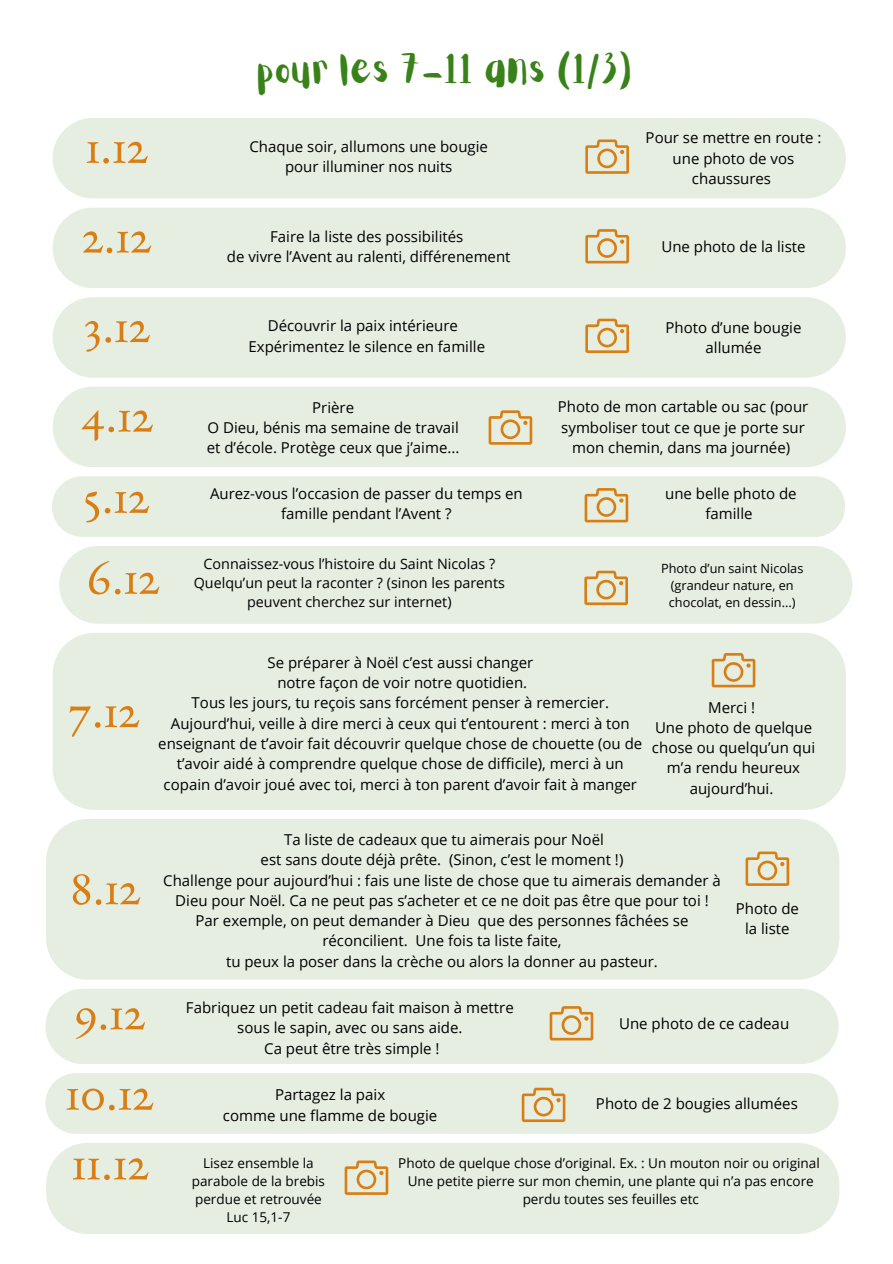
<style>
.page{position:relative;width:893px;height:1264px;background:#fff}
.page>*{position:absolute;margin:0;border:0;box-sizing:border-box;transform-origin:0 0}
.t1{font:51px "Benne";color:#d87e14}
.t2{font:34.35px "Aloja Extended";color:#39821a}
.t3{font:15px/20.2px "Open Sans";color:#000;text-align:center}
.t4{font:14.25px/19.4px "Open Sans";color:#000;text-align:center}
.t5{font:13.5px/18px "Open Sans";color:#000;text-align:center}
.t6{font:12.75px/17.1px "Open Sans";color:#000;text-align:center}
</style>
<div class="page">
<div style="left:53px;top:118px;width:792px;height:80px;background:#e5eee1"></div>
<svg style="left:585px;top:139px;width:44px;height:35px;background:#e0c79b"></svg>
<div style="left:53px;top:208px;width:792px;height:80px;background:#e5eee1"></div>
<svg style="left:585px;top:229px;width:44px;height:34px"></svg>
<div style="left:53px;top:297px;width:792px;height:81px;background:#e5eee1"></div>
<svg style="left:585px;top:319px;width:44px;height:34px"></svg>
<div style="left:53px;top:387px;width:792px;height:80px;background:#e5eee1"></div>
<svg style="left:488px;top:410px;width:44px;height:34px"></svg>
<div style="left:53px;top:633px;width:792px;height:177px;background:#e5eee1"></div>
<svg style="left:711px;top:653px;width:44px;height:34px"></svg>
<div style="left:46px;top:819px;width:793px;height:160px;background:#e5eee1"></div>
<svg style="left:745px;top:851px;width:44px;height:34px"></svg>
<div style="left:52px;top:476px;width:793px;height:61px;background:#e5eee1"></div>
<svg style="left:584px;top:488px;width:44px;height:34px"></svg>
<div style="left:59px;top:546px;width:793px;height:77px;background:#e5eee1;border-radius:39px"></div>
<svg style="left:584px;top:570px;width:44px;height:35px"></svg>
<div style="left:45px;top:1073px;width:793px;height:60px;background:#e5eee1"></div>
<svg style="left:521px;top:1087px;width:44px;height:35px;background:#e0c89c"></svg>
<div style="left:45px;top:988px;width:793px;height:76px;background:#e5eee1;border-radius:38px"></div>
<svg style="left:549px;top:1006px;width:44px;height:34px"></svg>
<div style="left:46px;top:1143px;width:793px;height:90px;background:#e5eee1"></div>
<svg style="left:344px;top:1160px;width:44px;height:34px"></svg>
<p class="t2" style="left:258px;top:55px;width:377px">pour les 7-11 ans (1/3)</p>
<h2 class="t1" style="left:85px;top:131px;width:64px">1.12</h2>
<h1 class="t3" style="left:249px;top:136px;width:240px">Chaque soir, allumons une bougie pour illuminer nos nuits</h1>
<h3 class="t3" style="left:645px;top:127px;width:177px">Pour se mettre en route : une photo de vos chaussures</h3>
<h3 class="t1" style="left:82px;top:220px;width:71px">2.12</h3>
<h1 class="t3" style="left:227px;top:226px;width:285px">Faire la liste des possibilités<br>de vivre l’Avent au ralenti, différenement</h1>
<h3 class="t3" style="left:661px;top:236px;width:146px">Une photo de la liste</h3>
<p class="t1" style="left:83px;top:310px;width:68px">3.12</p>
<h3 class="t3" style="left:248px;top:315px;width:238px">Découvrir la paix intérieure<br>Expérimentez le silence en famille</h3>
<h1 class="t3" style="left:665px;top:317px;width:137px">Photo d’une bougie allumée</h1>
<h3 class="t1" style="left:80px;top:399px;width:75px">4.12</h3>
<p class="t3" style="left:207px;top:397px;width:254px">Prière<br>O Dieu, bénis ma semaine de travail et d’école. Protège ceux que j’aime...</p>
<h3 class="t3" style="left:558px;top:396px;width:252px">Photo de mon cartable ou sac (pour symboliser tout ce que je porte sur mon chemin, dans ma journée)</h3>
<p class="t1" style="left:83px;top:480px;width:69px">5.12</p>
<h3 class="t3" style="left:665px;top:483px;width:133px">une belle photo de famille</h3>
<h1 class="t3" style="left:210px;top:483px;width:314px">Aurez-vous l’occasion de passer du temps en famille pendant l’Avent ?</h1>
<p class="t4" style="left:194px;top:553px;width:312px">Connaissez-vous l’histoire du Saint Nicolas ?<br>Quelqu’un peut la raconter ? (sinon les parents peuvent cherchez sur internet)</p>
<h3 class="t1" style="left:87px;top:561px;width:74px">6.12</h3>
<p class="t6" style="left:661px;top:559px;width:144px">Photo d’un saint Nicolas (grandeur nature, en chocolat, en dessin...)</p>
<h1 class="t1" style="left:68px;top:695px;width:73px">7.12</h1>
<h3 class="t1" style="left:70px;top:872px;width:73px">8.12</h3>
<h3 class="t3" style="left:158px;top:652px;width:485px">Se préparer à Noël c’est aussi changer<br>notre façon de voir notre quotidien.<br>Tous les jours, tu reçois sans forcément penser à remercier.<br>Aujourd’hui, veille à dire merci à ceux qui t’entourent : merci à ton enseignant de t’avoir fait découvrir quelque chose de chouette (ou de t’avoir aidé à comprendre quelque chose de difficile), merci à un copain d’avoir joué avec toi, merci à ton parent d’avoir fait à manger</h3>
<p class="t3" style="left:652px;top:696px;width:165px">Merci !<br>Une photo de quelque chose ou quelqu’un qui m’a rendu heureux aujourd’hui.</p>
<h1 class="t3" style="left:163px;top:829px;width:559px">Ta liste de cadeaux que tu aimerais pour Noël<br>est sans doute déjà prête. (Sinon, c’est le moment !)<br>Challenge pour aujourd’hui : fais une liste de chose que tu aimerais demander à Dieu pour Noël. Ca ne peut pas s’acheter et ce ne doit pas être que pour toi !<br>Par exemple, on peut demander à Dieu que des personnes fâchées se réconcilient. Une fois ta liste faite,<br>tu peux la poser dans la crèche ou alors la donner au pasteur.</h1>
<h3 class="t3" style="left:735px;top:897px;width:65px">Photo de la liste</h3>
<h3 class="t1" style="left:74px;top:997px;width:73px">9.12</h3>
<h1 class="t3" style="left:186px;top:997px;width:329px">Fabriquez un petit cadeau fait maison à mettre sous le sapin, avec ou sans aide.<br>Ca peut être très simple !</h1>
<p class="t3" style="left:619px;top:1012px;width:171px">Une photo de ce cadeau</p>
<p class="t1" style="left:65px;top:1077px;width:90px">10.12</p>
<h1 class="t3" style="left:223px;top:1084px;width:216px">Partagez la paix<br>comme une flamme de bougie</h1>
<h3 class="t3" style="left:596px;top:1093px;width:203px">Photo de 2 bougies allumées</h3>
<h3 class="t1" style="left:72px;top:1147px;width:79px">11.12</h3>
<h3 class="t5" style="left:192px;top:1153px;width:135px">Lisez ensemble la parabole de la brebis perdue et retrouvée<br>Luc 15,1-7</h3>
<h1 class="t5" style="left:398px;top:1153px;width:423px">Photo de quelque chose d’original. Ex. : Un mouton noir ou original<br>Une petite pierre sur mon chemin, une plante qui n’a pas encore perdu toutes ses feuilles etc</h1>
</div>
